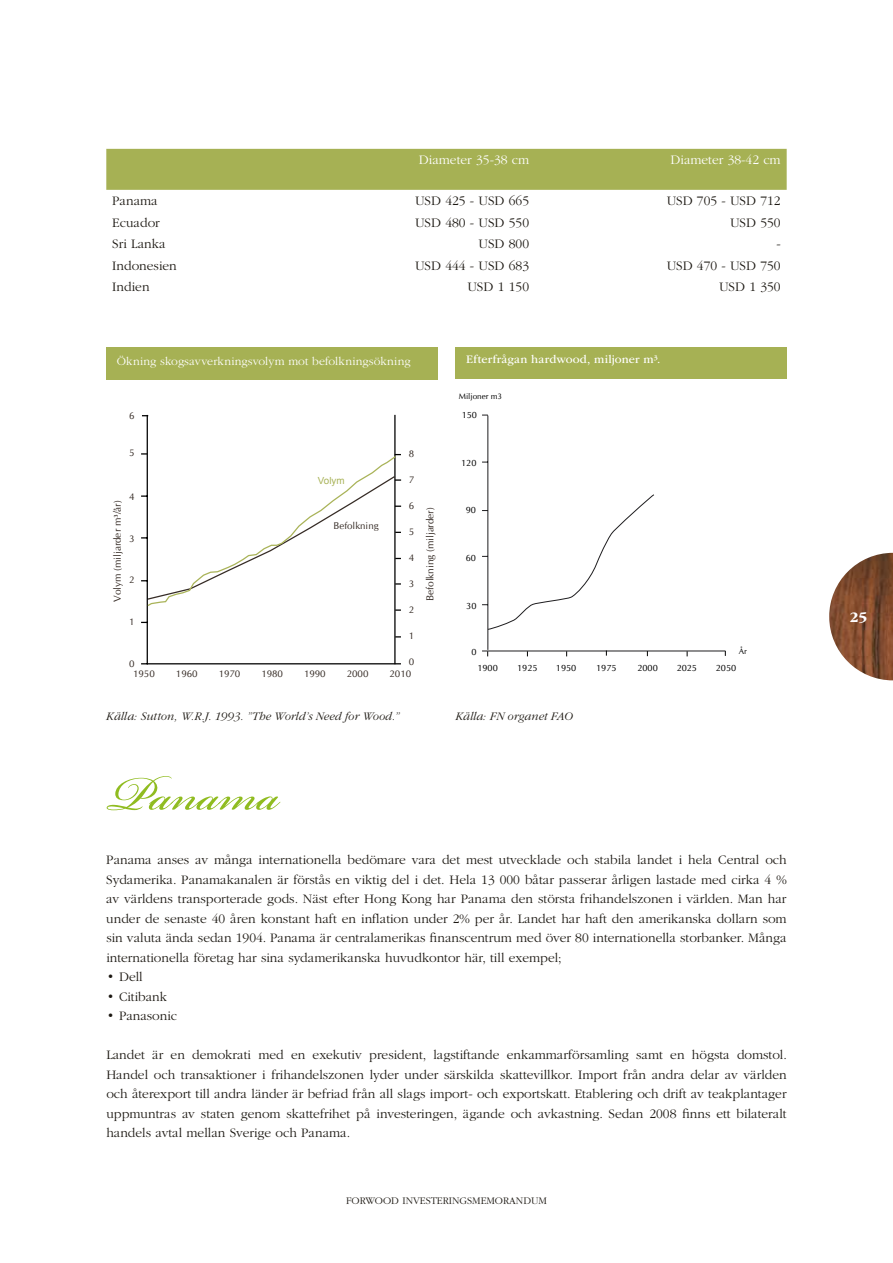
<style>
.page{position:relative;width:893px;height:1263px;background:#fff}
.page>*{position:absolute;margin:0;border:0;box-sizing:border-box;transform-origin:0 0}
.t1{font:75px "Bickham Script Pro";color:#90bc20}
.t2{font:700 15px "ITC Garamond Std";color:#fff}
.t3{font:300 13.5px/19.5px "ITC Garamond Std";color:#1b1711;text-align:justify}
.t4{font:300 13.5px "ITC Garamond Std";color:#fff}
.t5{font:italic 300 12px "ITC Garamond Std";letter-spacing:.005em;color:#1b1711}
.t6{font:300 12px "ITC Garamond Std";letter-spacing:.005em;color:#fff}
.t7{font:12px "ITC Garamond Std";letter-spacing:.015em;color:#fff}
.t8{font:300 10.5px "ITC Garamond Std";color:#1b1711}
.t9{font:10.2px "CG Omega";letter-spacing:-.005em;color:#362c26}
.t10{font:9.75px "CG Omega";letter-spacing:-.005em;color:#362c26}
.t11{font:9.75px "Arial";color:#a9b358}
.t12{font:9.15px "CG Omega";color:#000}
.t13{font:8.1px "CG Omega";color:#000}
</style>
<div class="page">
<img style="left:829px;top:553px;width:64px;height:127px">
<div style="left:106px;top:149px;width:681px;height:41px;background:#a6b154"></div>
<div style="left:455px;top:347px;width:332px;height:31px;background:#a6b154"></div>
<hr style="left:482px;top:651px;width:243px;height:1px;background:#1e1d1f">
<hr style="left:488px;top:415px;width:1px;height:235px;background:#1e1d1f">
<svg style="left:482px;top:493px;width:172px;height:137px"></svg>
<div style="left:106px;top:347px;width:331px;height:33px;background:#a6b154"></div>
<hr style="left:141px;top:663px;width:260px;height:1px;background:#000">
<hr style="left:147px;top:415px;width:1px;height:249px;background:#000">
<hr style="left:394px;top:415px;width:2px;height:249px;background:#000">
<svg style="left:141px;top:453px;width:260px;height:158px"></svg>
<p class="t4" style="left:419px;top:153px;width:112px">Diameter 35-38 cm</p>
<p class="t4" style="left:670px;top:153px;width:112px">Diameter 38-42 cm</p>
<p class="t3" style="left:112px;top:191px;width:47px">Panama</p>
<p class="t3" style="left:415px;top:191px;width:115px">USD 425 - USD 665</p>
<p class="t3" style="left:667px;top:191px;width:115px">USD 705 - USD 712</p>
<p class="t3" style="left:112px;top:213px;width:49px">Ecuador</p>
<p class="t3" style="left:415px;top:213px;width:115px">USD 480 - USD 550</p>
<p class="t3" style="left:730px;top:213px;width:52px">USD 550</p>
<p class="t3" style="left:112px;top:234px;width:55px">Sri Lanka</p>
<p class="t3" style="left:479px;top:234px;width:52px">USD 800</p>
<p class="t3" style="left:776px;top:234px;width:6px">-</p>
<p class="t3" style="left:112px;top:256px;width:66px">Indonesien</p>
<p class="t3" style="left:415px;top:256px;width:115px">USD 444 - USD 683</p>
<p class="t3" style="left:667px;top:256px;width:115px">USD 470 - USD 750</p>
<p class="t3" style="left:112px;top:277px;width:39px">Indien</p>
<p class="t3" style="left:467px;top:277px;width:63px">USD 1 150</p>
<p class="t3" style="left:719px;top:277px;width:63px">USD 1 350</p>
<p class="t6" style="left:117px;top:354px;width:295px">Ökning skogsavverkningsvolym mot befolkningsökning</p>
<p class="t10" style="left:129px;top:410px;width:7px">6</p>
<p class="t10" style="left:129px;top:446px;width:6px">5</p>
<p class="t10" style="left:129px;top:491px;width:7px">4</p>
<p class="t10" style="left:129px;top:532px;width:6px">3</p>
<p class="t10" style="left:129px;top:574px;width:6px">2</p>
<p class="t10" style="left:129px;top:616px;width:5px">1</p>
<p class="t10" style="left:129px;top:657px;width:7px">0</p>
<p class="t10" style="left:409px;top:448px;width:7px">8</p>
<p class="t10" style="left:409px;top:474px;width:7px">7</p>
<p class="t10" style="left:409px;top:500px;width:7px">6</p>
<p class="t10" style="left:409px;top:526px;width:6px">5</p>
<p class="t10" style="left:409px;top:552px;width:7px">4</p>
<p class="t10" style="left:409px;top:578px;width:6px">3</p>
<p class="t10" style="left:409px;top:604px;width:6px">2</p>
<p class="t10" style="left:409px;top:630px;width:5px">1</p>
<p class="t10" style="left:409px;top:656px;width:7px">0</p>
<p class="t11" style="left:318px;top:474px;width:28px">Volym</p>
<p class="t10" style="left:334px;top:519px;width:46px">Befolkning</p>
<p class="t9" style="left:111px;top:602px;width:103px;rotate:-90deg">Volym (miljarder m³/år)</p>
<p class="t9" style="left:424px;top:601px;width:95px;rotate:-90deg">Befolkning (miljarder)</p>
<p class="t10" style="left:133px;top:667px;width:23px">1950</p>
<p class="t10" style="left:176px;top:667px;width:23px">1960</p>
<p class="t10" style="left:219px;top:667px;width:23px">1970</p>
<p class="t10" style="left:261px;top:667px;width:23px">1980</p>
<p class="t10" style="left:304px;top:667px;width:23px">1990</p>
<p class="t10" style="left:347px;top:667px;width:23px">2000</p>
<p class="t10" style="left:390px;top:667px;width:23px">2010</p>
<p class="t5" style="left:106px;top:709px;width:295px">Källa: Sutton, W.R.J. 1993. ”The World’s Need for Wood.”</p>
<p class="t7" style="left:466px;top:353px;width:196px">Efterfrågan hardwood, miljoner m3.</p>
<p class="t13" style="left:459px;top:391px;width:45px">Miljoner m3</p>
<p class="t12" style="left:462px;top:409px;width:17px">150</p>
<p class="t12" style="left:461px;top:457px;width:17px">120</p>
<p class="t12" style="left:466px;top:505px;width:12px">90</p>
<p class="t12" style="left:466px;top:552px;width:12px">60</p>
<p class="t12" style="left:466px;top:600px;width:12px">30</p>
<p class="t12" style="left:471px;top:647px;width:7px">0</p>
<p class="t13" style="left:739px;top:646px;width:10px">År</p>
<p class="t12" style="left:477px;top:662px;width:22px">1900</p>
<p class="t12" style="left:517px;top:662px;width:22px">1925</p>
<p class="t12" style="left:556px;top:662px;width:22px">1950</p>
<p class="t12" style="left:596px;top:662px;width:22px">1975</p>
<p class="t12" style="left:637px;top:662px;width:22px">2000</p>
<p class="t12" style="left:677px;top:662px;width:22px">2025</p>
<p class="t12" style="left:716px;top:662px;width:22px">2050</p>
<p class="t5" style="left:455px;top:709px;width:119px">Källa: FN organet FAO</p>
<h1 class="t1" style="left:108px;top:740px;width:173px">Panama</h1>
<p class="t3" style="left:106px;top:850px;width:682px">Panama anses av många internationella bedömare vara det mest utvecklade och stabila landet i hela Central och Sydamerika. Panamakanalen är förstås en viktig del i det. Hela 13 000 båtar passerar årligen lastade med cirka 4 % av världens transporterade gods. Näst efter Hong Kong har Panama den största frihandelszonen i världen. Man har under de senaste 40 åren konstant haft en inflation under 2% per år. Landet har haft den amerikanska dollarn som sin valuta ända sedan 1904. Panama är centralamerikas finanscentrum med över 80 internationella storbanker. Många internationella företag har sina sydamerikanska huvudkontor här, till exempel;</p>
<p class="t3" style="left:106px;top:967px;width:38px">• Dell</p>
<p class="t3" style="left:106px;top:987px;width:62px">• Citibank</p>
<p class="t3" style="left:106px;top:1006px;width:72px">• Panasonic</p>
<p class="t3" style="left:106px;top:1045px;width:682px">Landet är en demokrati med en exekutiv president, lagstiftande enkammarförsamling samt en högsta domstol.<br>Handel och transaktioner i frihandelszonen lyder under särskilda skattevillkor. Import från andra delar av världen och återexport till andra länder är befriad från all slags import- och exportskatt. Etablering och drift av teakplantager uppmuntras av staten genom skattefrihet på investeringen, ägande och avkastning. Sedan 2008 finns ett bilateralt handels avtal mellan Sverige och Panama.</p>
<p class="t8" style="left:346px;top:1195px;width:202px">FORWOOD INVESTERINGSMEMORANDUM</p>
<p class="t2" style="left:850px;top:609px;width:19px">25</p>
</div>
